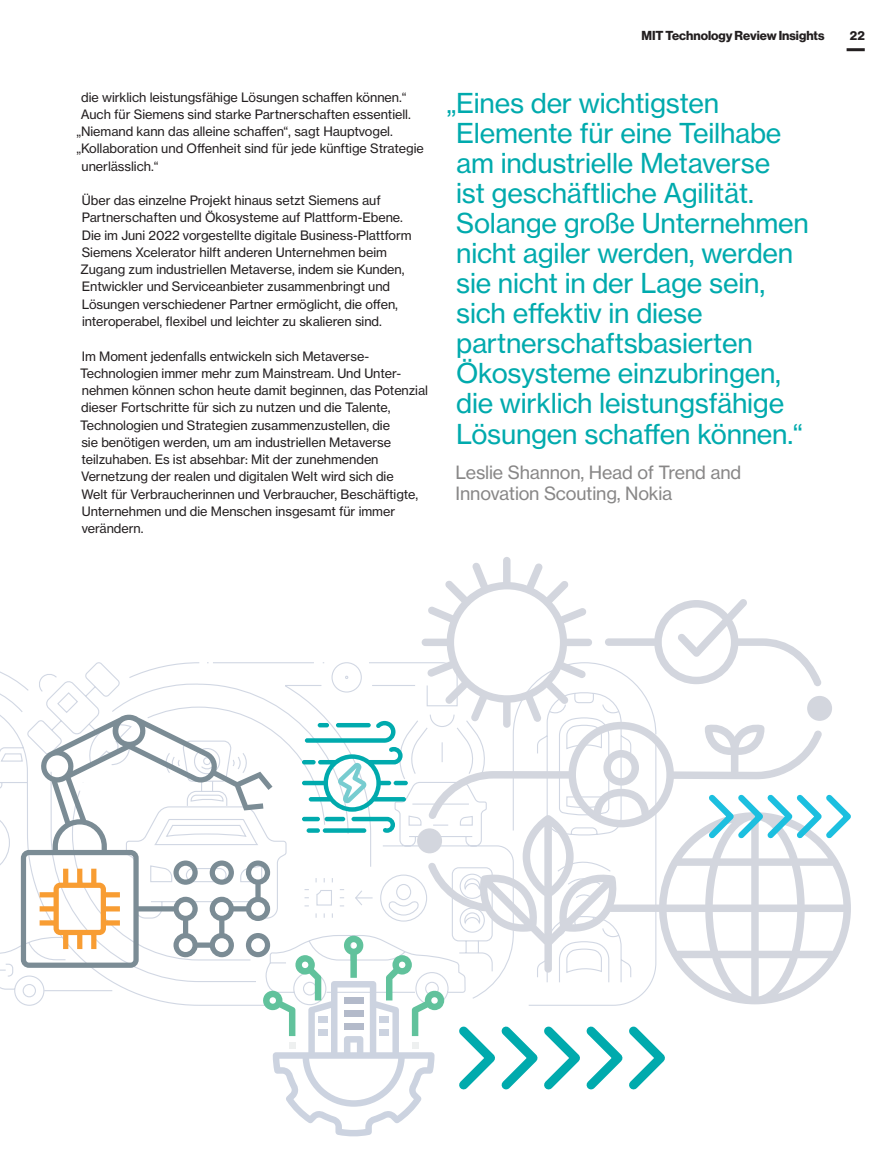
<style>
.page{position:relative;width:893px;height:1149px;background:#fff}
.page>*{position:absolute;margin:0;border:0;box-sizing:border-box;transform-origin:0 0}
.Callout{font:27px/30.2px "N Haas Grotesk TX Std 55 Rg";letter-spacing:-.01em;color:#00aaad}
.Attribution{font:18px/21px "N Haas Grotesk TX Std 55 Rg";letter-spacing:-.01em;color:#888787}
.t1{font:12.75px/17.2px "N Haas Grotesk TX Std 55 Rg";letter-spacing:-.005em;color:#231f20}
.t2{font:12.75px "N Haas Grotesk DS Std 75 Bd";color:#231f20}
</style>
<div class="page">
<hr style="left:847px;top:48px;width:18px;height:3px;background:#231f20">
<svg style="left:459px;top:1026px;width:206px;height:64px"></svg>
<svg style="left:0;top:662px;width:625px;height:344px"></svg>
<svg style="left:302px;top:720px;width:104px;height:112px"></svg>
<svg style="left:417px;top:557px;width:434px;height:447px"></svg>
<svg style="left:703px;top:788px;width:148px;height:55px"></svg>
<svg style="left:21px;top:714px;width:251px;height:253px"></svg>
<svg style="left:210px;top:860px;width:24px;height:24px"></svg>
<svg style="left:173px;top:860px;width:25px;height:24px"></svg>
<svg style="left:246px;top:932px;width:198px;height:204px"></svg>
<div style="left:344px;top:996px;width:19px;height:7px;background:#b3baca"></div>
<div style="left:344px;top:1009px;width:19px;height:7px;background:#b3baca"></div>
<div style="left:344px;top:1022px;width:19px;height:7px;background:#b3baca"></div>
<div style="left:379px;top:1016px;width:10px;height:6px;background:#ccd3e0"></div>
<div style="left:379px;top:1029px;width:10px;height:6px;background:#ccd3e0"></div>
<div style="left:318px;top:1016px;width:10px;height:6px;background:#ccd3e0"></div>
<div style="left:318px;top:1029px;width:10px;height:6px;background:#ccd3e0"></div>
<p class="t1" style="left:81px;top:88px;width:327px">die wirklich leistungsfähige Lösungen schaffen können.“</p>
<p class="t1" style="left:81px;top:105px;width:331px">Auch für Siemens sind starke Partnerschaften essentiell.</p>
<p class="t1" style="left:76px;top:123px;width:318px">„Niemand kann das alleine schaffen“, sagt Hauptvogel.</p>
<p class="t1" style="left:76px;top:140px;width:349px">„Kollaboration und Offenheit sind für jede künftige Strategie</p>
<p class="t1" style="left:82px;top:157px;width:78px">unerlässlich.“</p>
<p class="t1" style="left:81px;top:192px;width:333px">Über das einzelne Projekt hinaus setzt Siemens auf Partnerschaften und Ökosysteme auf Plattform-Ebene.<br>Die im Juni 2022 vorgestellte digitale Business-Plattform Siemens Xcelerator hilft anderen Unternehmen beim Zugang zum industriellen Metaverse, indem sie Kunden, Entwickler und Serviceanbieter zusammenbringt und Lösungen verschiedener Partner ermöglicht, die offen, interoperabel, flexibel und leichter zu skalieren sind.</p>
<p class="t1" style="left:80px;top:347px;width:350px">Im Moment jedenfalls entwickeln sich Metaverse-Technologien immer mehr zum Mainstream. Und Unter&shy;nehmen können schon heute damit beginnen, das Potenzial dieser Fortschritte für sich zu nutzen und die Talente, Technologien und Strategien zusammenzustellen, die<br>sie benötigen werden, um am industriellen Metaverse teilzuhaben. Es ist absehbar: Mit der zunehmenden Vernetzung der realen und digitalen Welt wird sich die<br>Welt für Verbraucherinnen und Verbraucher, Beschäftigte, Unternehmen und die Menschen insgesamt für immer verändern.</p>
<p class="t2" style="left:641px;top:28px;width:184px">MIT Technology Review Insights</p>
<p class="t2" style="left:850px;top:28px;width:16px">22</p>
<p class="Callout" style="left:456px;top:88px;width:354px;text-indent:-10px">„Eines der wichtigsten<br>Elemente für eine Teilhabe am industrielle Metaverse<br>ist geschäftliche Agilität.<br>Solange große Unternehmen nicht agiler werden, werden sie nicht in der Lage sein, sich effektiv in diese partnerschaftsbasierten<br>Ökosysteme einzubringen, die wirklich leistungsfähige<br>Lösungen schaffen können.“</p>
<p class="Attribution" style="left:456px;top:461px;width:287px">Leslie Shannon, Head of Trend and<br>Innovation Scouting, Nokia</p>
</div>
